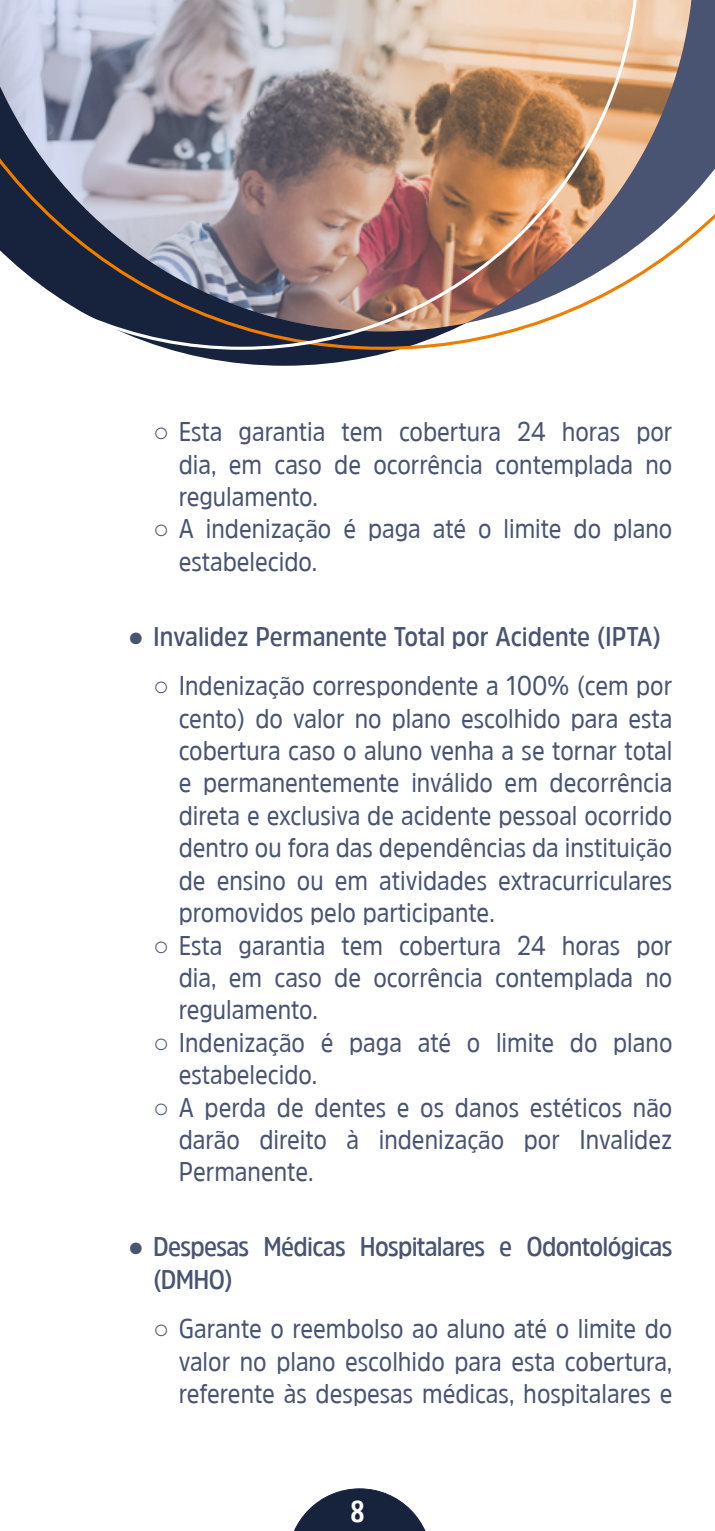
<style>
.page{position:relative;width:715px;height:1531px;background:#fff}
.page>*{position:absolute;margin:0;border:0;box-sizing:border-box;transform-origin:0 0}
.t1{font:700 30px "Amsi Pro Cond";color:#fff}
.t2{font:27px/32.4px "Amsi Pro Narw";color:#495472;text-align:justify}
.t3{font:600 27px/32.4px "Amsi Pro Narw";letter-spacing:-.025em;color:#495472}
.t4{font:600 27px "Amsi Pro Narw";color:#495472}
.s1{font-family:"Arial";font-weight:900}
.s2{font-family:"Arial";font-weight:700}
</style>
<div class="page">
<svg style="left:294px;top:1488px;width:132px;height:43px"></svg>
<svg style="left:172px;top:350px;width:225px;height:16px;fill:#17233d"></svg>
<svg style="left:693px;top:0;width:21px;height:238px"></svg>
<svg style="left:639px;top:0;width:54px;height:277px"></svg>
<img style="left:0;top:0;width:639px;height:350px">
<p class="t2" style="left:179px;top:415px;width:495px;text-indent:-26px"><span class="s1">○</span> Esta garantia tem cobertura 24 horas por dia, em caso de ocorrência contemplada no regulamento.</p>
<p class="t2" style="left:179px;top:512px;width:495px;text-indent:-26px"><span class="s1">○</span> A indenização é paga até o limite do plano estabelecido.</p>
<p class="t4" style="left:128px;top:618px;width:534px"><span class="s2">●</span> Invalidez Permanente Total por Acidente (IPTA)</p>
<p class="t2" style="left:179px;top:669px;width:495px;text-indent:-26px"><span class="s1">○</span> Indenização correspondente a 100% (cem por cento) do valor no plano escolhido para esta cobertura caso o aluno venha a se tornar total e permanentemente inválido em decorrência direta e exclusiva de acidente pessoal ocorrido dentro ou fora das dependências da instituição de ensino ou em atividades extracurriculares promovidos pelo participante.</p>
<p class="t2" style="left:179px;top:928px;width:495px;text-indent:-26px"><span class="s1">○</span> Esta garantia tem cobertura 24 horas por dia, em caso de ocorrência contemplada no regulamento.</p>
<p class="t2" style="left:179px;top:1025px;width:495px;text-indent:-26px"><span class="s1">○</span> Indenização é paga até o limite do plano estabelecido.</p>
<p class="t2" style="left:179px;top:1090px;width:495px;text-indent:-26px"><span class="s1">○</span> A perda de dentes e os danos estéticos não darão direito à indenização por Invalidez Permanente.</p>
<p class="t3" style="left:153px;top:1230px;width:520px;text-indent:-26px"><span class="s2">●</span> Despesas Médicas Hospitalares e Odontológicas (DMHO)</p>
<p class="t2" style="left:179px;top:1312px;width:495px;text-indent:-26px"><span class="s1">○</span> Garante o reembolso ao aluno até o limite do valor no plano escolhido para esta cobertura, referente às despesas médicas, hospitalares e</p>
<p class="t1" style="left:350px;top:1490px;width:16px">8</p>
</div>
